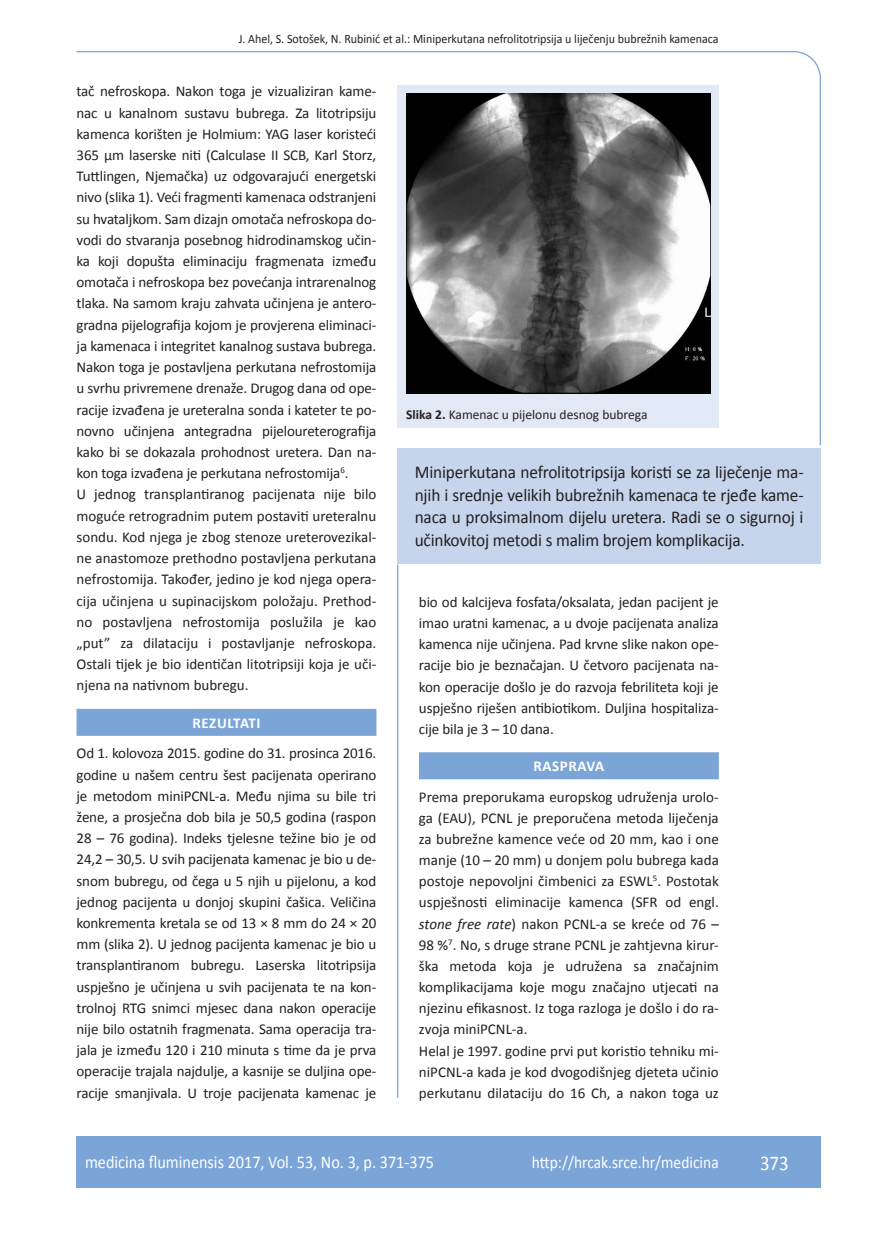
<style>
.page{position:relative;width:872px;height:1234px;background:#fff}
.page>*{position:absolute;margin:0;border:0;box-sizing:border-box;transform-origin:0 0}
.t1{font:21px "Calibri";color:#fff;scale:.9 1}
.t2{font:18px/22.5px "Calibri";letter-spacing:-.01em;color:#231f20;text-align:justify;scale:.96 1}
.t3{font:18px "Calibri";color:#fff;scale:.9 1}
.t4{font:17.25px "Calibri";color:#fff;scale:.9 1}
.t5{font:15px/21.1px "Calibri";letter-spacing:-.01em;color:#231f20}
.t6{font:700 15px "Calibri";letter-spacing:.04em;color:#fff}
.t7{font:13.5px "Calibri";color:#231f20}
.t8{font:12.75px "Calibri";color:#231f20;scale:.94 1}
.s1{font-weight:700}
.s2{font-style:italic}
</style>
<div class="page">
<svg style="left:76px;top:51px;width:745px;height:395px"></svg>
<hr style="left:397px;top:564px;width:1px;height:533px;background:#7ca5d7">
<div style="left:77px;top:1135px;width:744px;height:51px;background:#7ca5d7"></div>
<div style="left:77px;top:708px;width:299px;height:27px;background:#7ca5d7"></div>
<div style="left:419px;top:752px;width:300px;height:27px;background:#7ca5d7"></div>
<div style="left:398px;top:85px;width:321px;height:343px;background:#e1e9f6"></div>
<img style="left:406px;top:94px;width:304px;height:299px">
<div style="left:398px;top:447px;width:422px;height:116px;background:#c6d5ec"></div>
<p class="t8" style="left:239px;top:30px;width:512px">J. Ahel, S. Sotošek, N. Rubinić et al.: Miniperkutana nefrolitotripsija u liječenju bubrežnih kamenaca</p>
<p class="t5" style="left:77px;top:80px;width:301px">tač nefroskopa. Nakon toga je vizualiziran kame&shy;nac u kanalnom sustavu bubrega. Za litotripsiju kamenca korišten je Holmium: YAG laser koristeći 365 µm laserske niti (Calculase II SCB, Karl Storz, Tuttlingen, Njemačka) uz odgovarajući energetski nivo (slika 1). Veći fragmenti kamenaca odstranjeni su hvataljkom. Sam dizajn omotača nefroskopa do&shy;vodi do stvaranja posebnog hidrodinamskog učin&shy;ka koji dopušta eliminaciju fragmenata između omotača i nefroskopa bez povećanja intrarenalnog tlaka. Na samom kraju zahvata učinjena je antero&shy;gradna pijelografija kojom je provjerena eliminaci&shy;ja kamenaca i integritet kanalnog sustava bubrega.<br>Nakon toga je postavljena perkutana nefrostomija u svrhu privremene drenaže. Drugog dana od ope&shy;racije izvađena je ureteralna sonda i kateter te po&shy;novno učinjena antegradna pijeloureterografija kako bi se dokazala prohodnost uretera. Dan na&shy;kon toga izvađena je perkutana nefrostomija<sup>6</sup>.<br>U jednog transplantiranog pacijenata nije bilo moguće retrogradnim putem postaviti ureteralnu sondu. Kod njega je zbog stenoze ureterovezikal&shy;ne anastomoze prethodno postavljena perkutana nefrostomija. Također, jedino je kod njega opera&shy;cija učinjena u supinacijskom položaju. Prethod&shy;no postavljena nefrostomija poslužila je kao „put” za dilataciju i postavljanje nefroskopa.<br>Ostali tijek je bio identičan litotripsiji koja je uči&shy;njena na nativnom bubregu.</p>
<p class="t6" style="left:192px;top:713px;width:70px">REZULTATI</p>
<p class="t5" style="left:77px;top:741px;width:301px;text-align:justify">Od 1. kolovoza 2015. godine do 31. prosinca 2016. godine u našem centru šest pacijenata operirano je metodom miniPCNL-a. Među njima su bile tri žene, a prosječna dob bila je 50,5 godina (raspon 28 – 76 godina). Indeks tjelesne težine bio je od 24,2 – 30,5. U svih pacijenata kamenac je bio u de&shy;snom bubregu, od čega u 5 njih u pijelonu, a kod jednog pacijenta u donjoj skupini čašica. Veličina konkrementa kretala se od 13 × 8 mm do 24 × 20 mm (slika 2). U jednog pacijenta kamenac je bio u transplantiranom bubregu. Laserska litotripsija uspješno je učinjena u svih pacijenata te na kon&shy;trolnoj RTG snimci mjesec dana nakon operacije nije bilo ostatnih fragmenata. Sama operacija tra&shy;jala je između 120 i 210 minuta s time da je prva operacije trajala najdulje, a kasnije se duljina ope&shy;racije smanjivala. U troje pacijenata kamenac je</p>
<p class="t7" style="left:406px;top:405px;width:243px"><span class="s1">Slika 2.</span> Kamenac u pijelonu desnog bubrega</p>
<p class="t2" style="left:415px;top:460px;width:407px">Miniperkutana nefrolitotripsija koristi se za liječenje ma&shy;njih i srednje velikih bubrežnih kamenaca te rjeđe kame&shy;naca u proksimalnom dijelu uretera. Radi se o sigurnoj i učinkovitoj metodi s malim brojem komplikacija.</p>
<p class="t5" style="left:419px;top:590px;width:301px;text-align:justify">bio od kalcijeva fosfata/oksalata, jedan pacijent je imao uratni kamenac, a u dvoje pacijenata analiza kamenca nije učinjena. Pad krvne slike nakon ope&shy;racije bio je beznačajan. U četvoro pacijenata na&shy;kon operacije došlo je do razvoja febriliteta koji je uspješno riješen antibiotikom. Duljina hospitaliza&shy;cije bila je 3 – 10 dana.</p>
<p class="t6" style="left:533px;top:756px;width:72px">RASPRAVA</p>
<p class="t5" style="left:419px;top:785px;width:301px">Prema preporukama europskog udruženja urolo&shy;ga (EAU), PCNL je preporučena metoda liječenja za bubrežne kamence veće od 20 mm, kao i one manje (10 – 20 mm) u donjem polu bubrega kada postoje nepovoljni čimbenici za ESWL<sup>5</sup>. Postotak uspješnosti eliminacije kamenca (SFR od engl. <span class="s2">stone free rate</span>) nakon PCNL-a se kreće od 76 – 98 %<sup>7</sup>. No, s druge strane PCNL je zahtjevna kirur&shy;ška metoda koja je udružena sa značajnim komplikacijama koje mogu značajno utjecati na njezinu efikasnost. Iz toga razloga je došlo i do ra&shy;zvoja miniPCNL-a.<br>Helal je 1997. godine prvi put koristio tehniku mi&shy;niPCNL-a kada je kod dvogodišnjeg djeteta učinio perkutanu dilataciju do 16 Ch, a nakon toga uz</p>
<p class="t3" style="left:85px;top:1150px;width:389px">medicina fluminensis 2017, Vol. 53, No. 3, p. 371-375</p>
<p class="t4" style="left:532px;top:1151px;width:209px">http://hrcak.srce.hr/medicina</p>
<h1 class="t1" style="left:760px;top:1149px;width:33px">373</h1>
</div>
